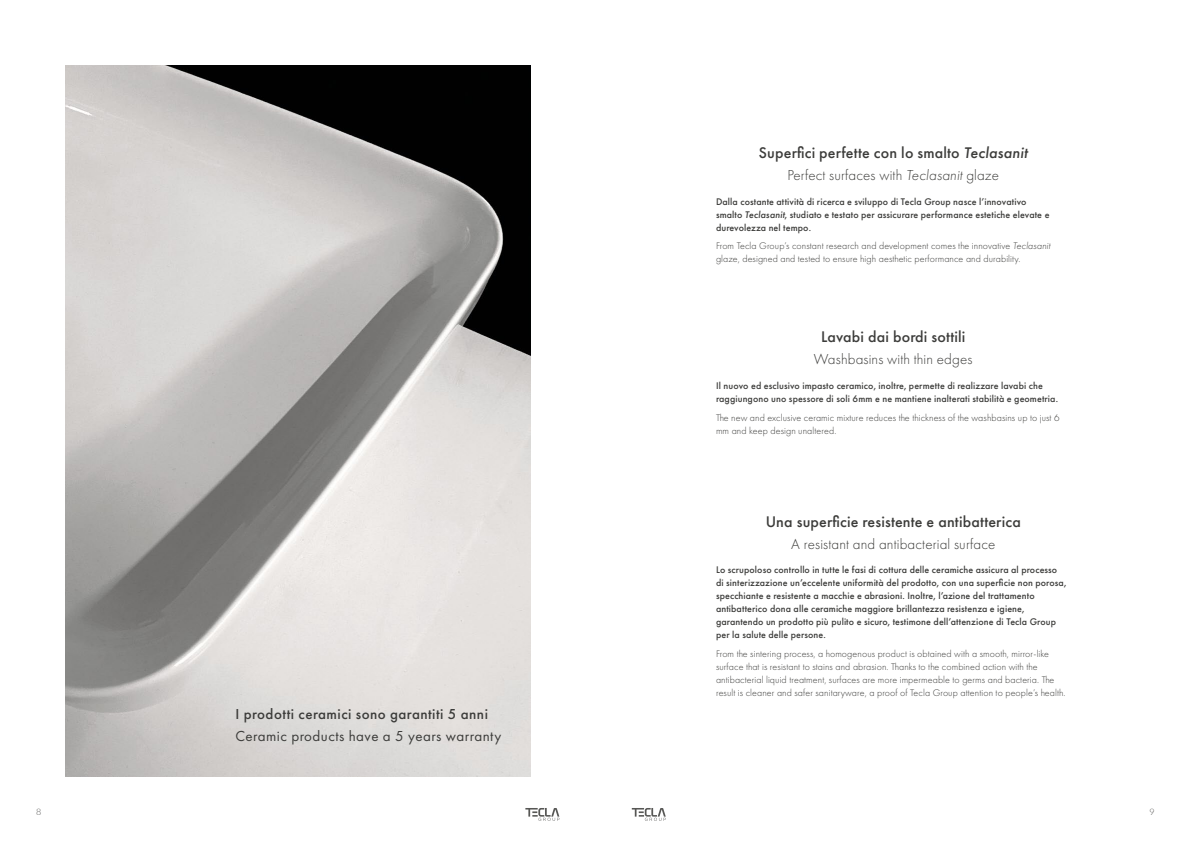
<style>
.page{position:relative;width:1191px;height:842px;background:#fff}
.page>*{position:absolute;margin:0;border:0;box-sizing:border-box;transform-origin:0 0}
.t1{font:500 16px "Futura PT";letter-spacing:.01em;color:#3c3c3a}
.t2{font:300 15px "Futura PT";letter-spacing:.01em;color:#3c3c3a}
.t3{font:500 15px "Futura PT";letter-spacing:.03em;color:#3c3c3a}
.t4{font:15px "Futura PT";letter-spacing:.03em;color:#3c3c3a}
.t5{font:500 10px/13px "Futura PT";letter-spacing:.01em;color:#3c3c3a}
.t6{font:300 10px/13px "Futura PT";letter-spacing:.01em;color:#3c3c3a}
.t7{font:300 9px "Lato";color:#575755}
.s1{font-style:italic}
</style>
<div class="page">
<img style="left:65px;top:65px;width:465px;height:712px">
<svg style="left:525px;top:808px;width:34px;height:13px"></svg>
<svg style="left:632px;top:808px;width:34px;height:13px"></svg>
<h1 class="t1" style="left:759px;top:143px;width:270px">Superfici perfette con lo smalto <span class="s1">Teclasanit</span></h1>
<h2 class="t2" style="left:787px;top:167px;width:213px">Perfect surfaces with <span class="s1">Teclasanit</span> glaze</h2>
<p class="t5" style="left:716px;top:195px;width:335px">Dalla costante attività di ricerca e sviluppo di Tecla Group nasce l’innovativo smalto <span class="s1">Teclasanit</span>, studiato e testato per assicurare performance estetiche elevate e durevolezza nel tempo.</p>
<p class="t6" style="left:716px;top:240px;width:336px">From Tecla Group’s constant research and development comes the innovative <span class="s1">Teclasanit </span>glaze, designed and tested to ensure high aesthetic performance and durability.</p>
<h1 class="t1" style="left:821px;top:327px;width:146px">Lavabi dai bordi sottili</h1>
<h2 class="t2" style="left:814px;top:351px;width:160px">Washbasins with thin edges</h2>
<p class="t5" style="left:716px;top:379px;width:343px">Il nuovo ed esclusivo impasto ceramico, inoltre, permette di realizzare lavabi che raggiungono uno spessore di soli 6mm e ne mantiene inalterati stabilità e geometria.</p>
<p class="t6" style="left:716px;top:411px;width:345px">The new and exclusive ceramic mixture reduces the thickness of the washbasins up to just 6 mm and keep design unaltered.</p>
<h2 class="t3" style="left:235px;top:705px;width:254px">I prodotti ceramici sono garantiti 5 anni</h2>
<h2 class="t4" style="left:235px;top:727px;width:267px">Ceramic products have a 5 years warranty</h2>
<h1 class="t1" style="left:765px;top:512px;width:257px">Una superficie resistente e antibatterica</h1>
<h2 class="t2" style="left:791px;top:535px;width:206px">A resistant and antibacterial surface</h2>
<p class="t5" style="left:716px;top:563px;width:352px">Lo scrupoloso controllo in tutte le fasi di cottura delle ceramiche assicura al processo di sinterizzazione un’eccelente uniformità del prodotto, con una superficie non porosa, specchiante e resistente a macchie e abrasioni. Inoltre, l’azione del trattamento antibatterico dona alle ceramiche maggiore brillantezza resistenza e igiene, garantendo un prodotto più pulito e sicuro, testimone dell’attenzione di Tecla Group per la salute delle persone.</p>
<p class="t6" style="left:716px;top:647px;width:351px">From the sintering process, a homogenous product is obtained with a smooth, mirror-like surface that is resistant to stains and abrasion. Thanks to the combined action with the antibacterial liquid treatment, surfaces are more impermeable to germs and bacteria. The result is cleaner and safer sanitaryware, a proof of Tecla Group attention to people’s health.</p>
<p class="t7" style="left:36px;top:806px;width:7px">8</p>
<p class="t7" style="left:1149px;top:806px;width:7px">9</p>
</div>
